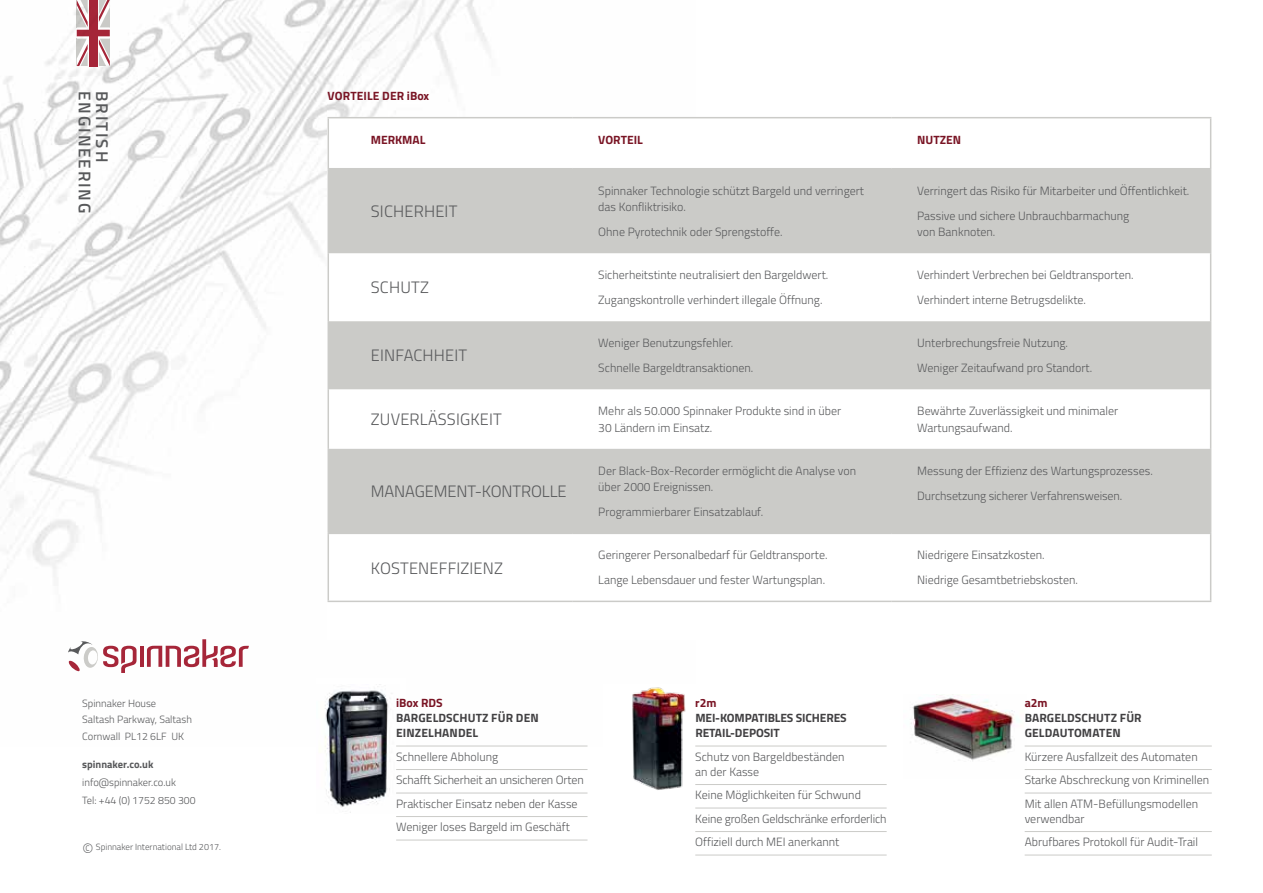
<style>
.page{position:relative;width:1263px;height:893px;background:#fff}
.page>*{position:absolute;margin:0;border:0;box-sizing:border-box;transform-origin:0 0}
.t1{font:600 16.95px "Titillium";letter-spacing:.11em;color:#58595b}
.t2{font:300 16.5px "Titillium";letter-spacing:.01em;color:#58595b}
.t3{font:300 12px/23.5px "Titillium";color:#58595b}
.t4{font:700 12px/15px "Titillium";letter-spacing:.01em;color:#414042}
.t5{font:700 12px "Titillium";color:#791424}
.t6{font:700 12px/15px "Titillium";letter-spacing:-.01em;color:#414042}
.t7{font:300 10.5px/16.5px "Titillium";color:#58595b}
.t8{font:700 10.5px "Titillium";color:#58595b}
.t9{font:300 9px "Titillium";color:#58595b}
.s1{font-weight:100;font-size:18px}
</style>
<div class="page">
<img style="left:0;top:0;width:588px;height:747px">
<img style="left:632px;top:687px;width:66px;height:121px">
<div style="left:316px;top:678px;width:89px;height:135px;background:#fff"></div>
<img style="left:324px;top:684px;width:75px;height:129px">
<hr style="left:396px;top:746px;width:191px;height:1px;background:#cbcbc8">
<hr style="left:396px;top:769px;width:191px;height:1px;background:#cbcbc8">
<hr style="left:396px;top:793px;width:191px;height:1px;background:#cbcbc8">
<hr style="left:396px;top:816px;width:191px;height:1px;background:#cbcbc8">
<hr style="left:396px;top:840px;width:191px;height:1px;background:#cbcbc8">
<hr style="left:140px;top:646px;width:4px;height:21px;background:#a62639">
<svg style="left:147px;top:639px;width:102px;height:28px"></svg>
<svg style="left:68px;top:641px;width:69px;height:32px"></svg>
<div style="left:327px;top:117px;width:896px;height:522px;background:#fff"></div>
<svg style="left:329px;top:169px;width:881px;height:364px;fill:#cbcbc8"></svg>
<hr style="left:327px;top:117px;width:246px;height:1px;background:#cbcbc8">
<hr style="left:327px;top:118px;width:2px;height:50px;background:#cbcbc8">
<hr style="left:573px;top:117px;width:319px;height:1px;background:#cbcbc8">
<hr style="left:892px;top:117px;width:319px;height:1px;background:#cbcbc8">
<hr style="left:1210px;top:118px;width:1px;height:50px;background:#cbcbc8">
<hr style="left:327px;top:168px;width:246px;height:1px;background:#cbcbc8">
<hr style="left:327px;top:169px;width:2px;height:84px;background:#cbcbc8">
<hr style="left:573px;top:168px;width:319px;height:1px;background:#cbcbc8">
<hr style="left:892px;top:168px;width:319px;height:1px;background:#cbcbc8">
<hr style="left:1210px;top:169px;width:1px;height:84px;background:#cbcbc8">
<hr style="left:327px;top:253px;width:2px;height:68px;background:#cbcbc8">
<hr style="left:1210px;top:253px;width:1px;height:68px;background:#cbcbc8">
<hr style="left:327px;top:321px;width:2px;height:68px;background:#cbcbc8">
<hr style="left:1210px;top:321px;width:1px;height:68px;background:#cbcbc8">
<hr style="left:327px;top:389px;width:2px;height:60px;background:#cbcbc8">
<hr style="left:1210px;top:389px;width:1px;height:60px;background:#cbcbc8">
<hr style="left:327px;top:449px;width:2px;height:84px;background:#cbcbc8">
<hr style="left:1210px;top:449px;width:1px;height:84px;background:#cbcbc8">
<hr style="left:327px;top:533px;width:246px;height:1px;background:#cbcbc8">
<hr style="left:327px;top:534px;width:2px;height:67px;background:#cbcbc8">
<hr style="left:573px;top:533px;width:319px;height:1px;background:#cbcbc8">
<hr style="left:892px;top:533px;width:319px;height:1px;background:#cbcbc8">
<hr style="left:1210px;top:534px;width:1px;height:67px;background:#cbcbc8">
<hr style="left:327px;top:601px;width:246px;height:1px;background:#cbcbc8">
<hr style="left:573px;top:601px;width:319px;height:1px;background:#cbcbc8">
<hr style="left:892px;top:601px;width:319px;height:1px;background:#cbcbc8">
<hr style="left:695px;top:746px;width:192px;height:1px;background:#cbcbc8">
<hr style="left:695px;top:784px;width:192px;height:1px;background:#cbcbc8">
<hr style="left:695px;top:808px;width:192px;height:1px;background:#cbcbc8">
<hr style="left:695px;top:831px;width:192px;height:1px;background:#cbcbc8">
<hr style="left:695px;top:855px;width:192px;height:1px;background:#cbcbc8">
<img style="left:911px;top:695px;width:116px;height:75px">
<hr style="left:1025px;top:746px;width:187px;height:1px;background:#cbcbc8">
<hr style="left:1025px;top:769px;width:187px;height:1px;background:#cbcbc8">
<hr style="left:1025px;top:793px;width:187px;height:1px;background:#cbcbc8">
<hr style="left:1025px;top:831px;width:187px;height:1px;background:#cbcbc8">
<hr style="left:1025px;top:855px;width:187px;height:1px;background:#cbcbc8">
<svg style="left:77px;top:0;width:33px;height:66px"></svg>
<div style="left:89px;top:0;width:8px;height:66px;background:#a62639"></div>
<h1 class="t1" style="left:98px;top:91px;width:124px;rotate:90deg">ENGINEERING</h1>
<h1 class="t1" style="left:115px;top:91px;width:72px;rotate:90deg">BRITISH</h1>
<p class="t7" style="left:82px;top:694px;width:111px">Spinnaker House<br>Saltash Parkway, Saltash<br>Cornwall PL12 6LF UK</p>
<p class="t8" style="left:82px;top:756px;width:73px">spinnaker.co.uk</p>
<p class="t7" style="left:82px;top:773px;width:115px;line-height:18px">info@spinnaker.co.uk<br>Tel: +44 (0) 1752 850 300</p>
<p class="t9" style="left:82px;top:841px;width:140px"><span class="s1">©</span> Spinnaker International Ltd 2017.</p>
<p class="t5" style="left:328px;top:86px;width:103px">VORTEILE DER iBox</p>
<p class="t5" style="left:371px;top:130px;width:56px">MERKMAL</p>
<p class="t5" style="left:598px;top:130px;width:46px">VORTEIL</p>
<p class="t5" style="left:917px;top:130px;width:45px">NUTZEN</p>
<h2 class="t2" style="left:371px;top:199px;width:88px">SICHERHEIT</h2>
<p class="t3" style="left:598px;top:182px;width:267px;line-height:16.5px">Spinnaker Technologie schützt Bargeld und verringert das Konfliktrisiko.</p>
<p class="t3" style="left:598px;top:220px;width:186px">Ohne Pyrotechnik oder Sprengstoffe.</p>
<p class="t3" style="left:917px;top:177px;width:274px;line-height:25px">Verringert das Risiko für Mitarbeiter und Öffentlichkeit.<br>Passive und sichere Unbrauchbarmachung</p>
<p class="t3" style="left:917px;top:220px;width:80px">von Banknoten.</p>
<h2 class="t2" style="left:371px;top:276px;width:59px">SCHUTZ</h2>
<p class="t3" style="left:598px;top:262px;width:231px;line-height:25px">Sicherheitstinte neutralisiert den Bargeldwert.<br>Zugangskontrolle verhindert illegale Öffnung.</p>
<p class="t3" style="left:917px;top:262px;width:218px;line-height:25px">Verhindert Verbrechen bei Geldtransporten.<br>Verhindert interne Betrugsdelikte.</p>
<h2 class="t2" style="left:371px;top:344px;width:98px">EINFACHHEIT</h2>
<p class="t3" style="left:598px;top:330px;width:157px;line-height:25px">Weniger Benutzungsfehler.<br>Schnelle Bargeldtransaktionen.</p>
<p class="t3" style="left:917px;top:330px;width:176px;line-height:25px">Unterbrechungsfreie Nutzung.<br>Weniger Zeitaufwand pro Standort.</p>
<h2 class="t2" style="left:371px;top:407px;width:133px">ZUVERLÄSSIGKEIT</h2>
<p class="t3" style="left:598px;top:402px;width:244px;line-height:16.5px">Mehr als 50.000 Spinnaker Produkte sind in über<br>30 Ländern im Einsatz.</p>
<p class="t3" style="left:917px;top:402px;width:203px;line-height:16.5px">Bewährte Zuverlässigkeit und minimaler<br>Wartungsaufwand.</p>
<h2 class="t2" style="left:371px;top:479px;width:197px">MANAGEMENT-KONTROLLE</h2>
<p class="t3" style="left:598px;top:462px;width:259px;line-height:16.5px">Der Black-Box-Recorder ermöglicht die Analyse von über 2000 Ereignissen.</p>
<p class="t3" style="left:598px;top:500px;width:166px">Programmierbarer Einsatzablauf.</p>
<p class="t3" style="left:917px;top:457px;width:237px;line-height:25px">Messung der Effizienz des Wartungsprozesses.<br>Durchsetzung sicherer Verfahrensweisen.</p>
<h2 class="t2" style="left:371px;top:556px;width:134px">KOSTENEFFIZIENZ</h2>
<p class="t3" style="left:598px;top:542px;width:231px;line-height:25px">Geringerer Personalbedarf für Geldtransporte.<br>Lange Lebensdauer und fester Wartungsplan.</p>
<p class="t3" style="left:917px;top:542px;width:162px;line-height:25px">Niedrigere Einsatzkosten.<br>Niedrige Gesamtbetriebskosten.</p>
<p class="t5" style="left:396px;top:694px;width:48px">iBox RDS</p>
<p class="t4" style="left:396px;top:710px;width:144px">BARGELDSCHUTZ FÜR DEN<br>EINZELHANDEL</p>
<p class="t3" style="left:396px;top:744px;width:189px">Schnellere Abholung<br>Schafft Sicherheit an unsicheren Orten Praktischer Einsatz neben der Kasse Weniger loses Bargeld im Geschäft</p>
<p class="t5" style="left:695px;top:694px;width:23px">r2m</p>
<p class="t6" style="left:695px;top:710px;width:153px">MEI-KOMPATIBLES SICHERES<br>RETAIL-DEPOSIT</p>
<p class="t3" style="left:695px;top:748px;width:151px;line-height:15px">Schutz von Bargeldbeständen an der Kasse</p>
<p class="t3" style="left:695px;top:782px;width:193px">Keine Möglichkeiten für Schwund<br>Keine großen Geldschränke erforderlich<br>Offiziell durch MEI anerkannt</p>
<p class="t5" style="left:1025px;top:694px;width:24px">a2m</p>
<p class="t4" style="left:1025px;top:710px;width:118px">BARGELDSCHUTZ FÜR<br>GELDAUTOMATEN</p>
<p class="t3" style="left:1025px;top:744px;width:186px">Kürzere Ausfallzeit des Automaten<br>Starke Abschreckung von Kriminellen<br>Mit allen ATM-Befüllungsmodellen</p>
<p class="t3" style="left:1025px;top:806px;width:175px">verwendbar<br>Abrufbares Protokoll für Audit-Trail</p>
</div>
